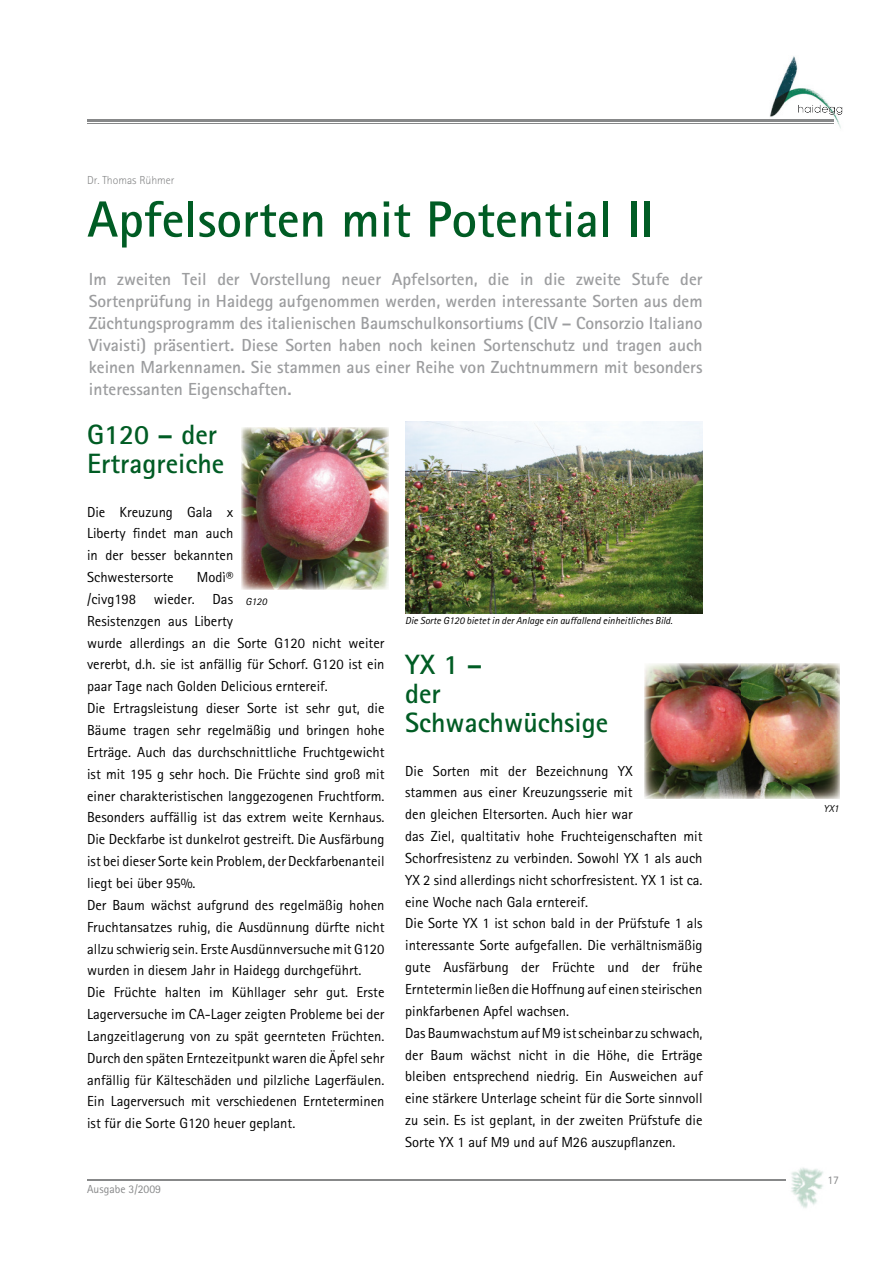
<style>
.page{position:relative;width:893px;height:1263px;background:#fff}
.page>*{position:absolute;margin:0;border:0;box-sizing:border-box;transform-origin:0 0}
.t1{font:700 51px "Rotis Sans Serif";color:#005c24}
.t2{font:700 27.9px/29.1px "Rotis Sans Serif";color:#005c24}
.t3{font:700 17.55px/21.9px "Rotis Sans Serif";color:#9c9d9f;text-align:justify}
.t4{font:14.55px/21.9px "Rotis Sans Serif";color:#000}
.t5{font:11.7px "Rotis Sans Serif";color:#878889}
.t6{font:300 11.7px "Rotis Sans Serif";color:#878889}
.t7{font:italic 10.2px "Rotis Sans Serif";color:#000}
</style>
<div class="page">
<hr style="left:87px;top:1179px;width:698px;height:1px;background:#878889">
<hr style="left:87px;top:119px;width:746px;height:3px;background:#878889">
<hr style="left:87px;top:123px;width:746px;height:1px;background:#878889">
<img style="left:791px;top:1168px;width:32px;height:40px">
<img style="left:770px;top:56px;width:73px;height:73px">
<img style="left:770px;top:119px;width:63px;height:5px">
<img style="left:798px;top:105px;width:44px;height:10px">
<img style="left:241px;top:427px;width:148px;height:162px">
<img style="left:405px;top:422px;width:297px;height:191px">
<img style="left:645px;top:664px;width:194px;height:134px">
<p class="t6" style="left:87px;top:173px;width:89px">Dr. Thomas Rühmer</p>
<h1 class="t1" style="left:87px;top:198px;width:568px">Apfelsorten mit Potential II</h1>
<p class="t3" style="left:89px;top:270px;width:615px">Im zweiten Teil der Vorstellung neuer Apfelsorten, die in die zweite Stufe der Sortenprüfung in Haidegg aufgenommen werden, werden interessante Sorten aus dem Züchtungsprogramm des italienischen Baumschulkonsortiums (CIV – Consorzio Italiano Vivaisti) präsentiert. Diese Sorten haben noch keinen Sortenschutz und tragen auch keinen Markennamen. Sie stammen aus einer Reihe von Zuchtnummern mit besonders interessanten Eigenschaften.</p>
<h2 class="t2" style="left:87px;top:422px;width:139px">G120 – der<br>Ertragreiche</h2>
<p class="t4" style="left:87px;top:501px;width:148px;text-align:justify">Die Kreuzung Gala x Liberty findet man auch in der besser bekannten Schwestersorte</p>
<p class="t4" style="left:87px;top:566px;width:299px;text-indent:110px">Modì®<br>/civg198 wieder. Das<br>Resistenzgen aus Liberty<br>wurde allerdings an die Sorte G120 nicht weiter vererbt, d.h. sie ist anfällig für Schorf. G120 ist ein paar Tage nach Golden Delicious erntereif.<br>Die Ertragsleistung dieser Sorte ist sehr gut, die Bäume tragen sehr regelmäßig und bringen hohe Erträge. Auch das durchschnittliche Fruchtgewicht ist mit 195 g sehr hoch. Die Früchte sind groß mit einer charakteristischen langgezogenen Fruchtform.<br>Besonders auffällig ist das extrem weite Kernhaus.<br>Die Deckfarbe ist dunkelrot gestreift. Die Ausfärbung ist bei dieser Sorte kein Problem, der Deckfarbenanteil liegt bei über 95%.<br>Der Baum wächst aufgrund des regelmäßig hohen Fruchtansatzes ruhig, die Ausdünnung dürfte nicht allzu schwierig sein. Erste Ausdünnversuche mit G120 wurden in diesem Jahr in Haidegg durchgeführt.<br>Die Früchte halten im Kühllager sehr gut. Erste Lagerversuche im CA-Lager zeigten Probleme bei der Langzeitlagerung von zu spät geernteten Früchten.<br>Durch den späten Erntezeitpunkt waren die Äpfel sehr anfällig für Kälteschäden und pilzliche Lagerfäulen.<br>Ein Lagerversuch mit verschiedenen Ernteterminen ist für die Sorte G120 heuer geplant.</p>
<p class="t7" style="left:245px;top:598px;width:23px">G120</p>
<p class="t5" style="left:87px;top:1183px;width:75px">Ausgabe 3/2009</p>
<p class="t7" style="left:405px;top:616px;width:269px">Die Sorte G120 bietet in der Anlage ein auffallend einheitliches Bild.</p>
<h2 class="t2" style="left:405px;top:651px;width:205px">YX 1 –<br>der<br>Schwachwüchsige</h2>
<p class="t4" style="left:405px;top:760px;width:299px">Die Sorten mit der Bezeichnung YX<br>stammen aus einer Kreuzungsserie mit<br>den gleichen Eltersorten. Auch hier war<br>das Ziel, qualtitativ hohe Fruchteigenschaften mit Schorfresistenz zu verbinden. Sowohl YX 1 als auch YX 2 sind allerdings nicht schorfresistent. YX 1 ist ca. eine Woche nach Gala erntereif.<br>Die Sorte YX 1 ist schon bald in der Prüfstufe 1 als interessante Sorte aufgefallen. Die verhältnismäßig gute Ausfärbung der Früchte und der frühe Erntetermin ließen die Hoffnung auf einen steirischen pinkfarbenen Apfel wachsen.<br>Das Baumwachstum auf M9 ist scheinbar zu schwach, der Baum wächst nicht in die Höhe, die Erträge bleiben entsprechend niedrig. Ein Ausweichen auf eine stärkere Unterlage scheint für die Sorte sinnvoll zu sein. Es ist geplant, in der zweiten Prüfstufe die Sorte YX 1 auf M9 und auf M26 auszupflanzen.</p>
<p class="t7" style="left:823px;top:805px;width:17px">YX1</p>
<p class="t5" style="left:827px;top:1174px;width:13px">17</p>
</div>
